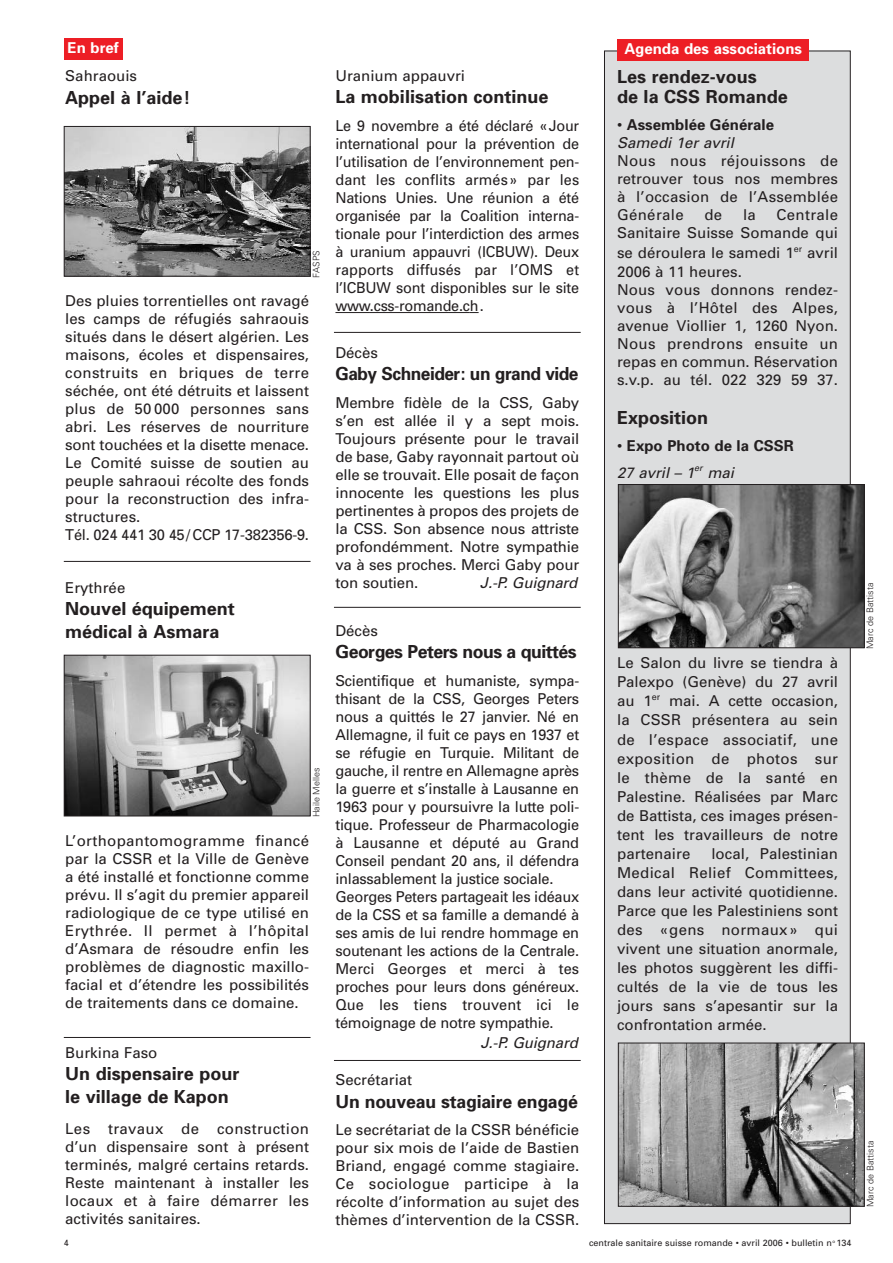
<style>
.page{position:relative;width:893px;height:1263px;background:#fff}
.page>*{position:absolute;margin:0;border:0;box-sizing:border-box;transform-origin:0 0}
.t1{font:700 18px/22.5px "Univers";color:#231f20}
.t2{font:700 18px "Univers";letter-spacing:-.03em;color:#231f20;scale:.96 1}
.t3{font:700 18px "Univers";letter-spacing:-.03em;color:#231f20}
.t4{font:15px/18px "Univers";color:#231f20;text-align:justify}
.t5{font:15px/18px "Univers";color:#231f20;text-align:justify;scale:.96 1}
.t6{font:700 15px/18px "Univers";color:#231f20}
.t7{font:700 15px "Univers";color:#fff}
.t8{font:italic 15px "Univers";letter-spacing:-.01em;color:#231f20}
.t9{font:9px "Univers";color:#231f20}
.t10{font:300 9px "Univers";color:#231f20}
.s1{font-weight:400}
.s2{font-weight:400;font-style:italic}
</style>
<div class="page">
<hr style="left:335px;top:312px;width:35px;height:1px;background:#231f20">
<hr style="left:370px;top:312px;width:100px;height:1px;background:#231f20">
<div style="left:604px;top:51px;width:246px;height:1173px;background:#dcddde"></div>
<div style="left:617px;top:39px;width:191px;height:21px;background:#ed1e25"></div>
<div style="left:64px;top:39px;width:59px;height:21px;background:#ed1e25"></div>
<hr style="left:64px;top:561px;width:246px;height:1px;background:#231f20">
<hr style="left:334px;top:1060px;width:246px;height:1px;background:#231f20">
<hr style="left:334px;top:332px;width:246px;height:1px;background:#231f20">
<hr style="left:64px;top:1037px;width:246px;height:1px;background:#231f20">
<img style="left:66px;top:128px;width:242px;height:147px">
<div style="left:64px;top:126px;width:246px;height:151px;border:1px solid #231f20"></div>
<img style="left:620px;top:486px;width:242px;height:160px">
<div style="left:618px;top:484px;width:246px;height:164px;border:1px solid #231f20"></div>
<img style="left:620px;top:1045px;width:242px;height:160px">
<div style="left:618px;top:1043px;width:246px;height:164px;border:1px solid #231f20"></div>
<img style="left:66px;top:657px;width:242px;height:157px">
<div style="left:64px;top:655px;width:246px;height:161px;border:1px solid #231f20"></div>
<hr style="left:334px;top:607px;width:246px;height:1px;background:#231f20">
<p class="t7" style="left:68px;top:43px;width:53px">En bref</p>
<p class="t7" style="left:624px;top:43px;width:179px">Agenda des associations</p>
<p class="t4" style="left:65px;top:68px;width:73px">Sahraouis</p>
<p class="t1" style="left:65px;top:88px;width:127px">Appel à l’aide!</p>
<p class="t4" style="left:335px;top:68px;width:131px">Uranium appauvri</p>
<p class="t1" style="left:335px;top:87px;width:214px">La mobilisation continue</p>
<p class="t5" style="left:335px;top:118px;width:255px">Le 9 novembre a été déclaré «Jour international pour la prévention de l’utilisation de l’environnement pen&shy;dant les conflits armés» par les Nations Unies. Une réunion a été organisée par la Coalition interna&shy;tionale pour l’interdiction des armes à uranium appauvri (ICBUW). Deux rapports diffusés par l’OMS et l’ICBUW sont disponibles sur le site www.css-romande.ch.</p>
<p class="t4" style="left:335px;top:345px;width:44px">Décès</p>
<p class="t2" style="left:335px;top:367px;width:255px">Gaby Schneider: un grand vide</p>
<p class="t4" style="left:335px;top:395px;width:245px">Membre fidèle de la CSS, Gaby s’en est allée il y a sept mois.<br>Toujours présente pour le travail de base, Gaby rayonnait partout où elle se trouvait. Elle posait de façon innocente les questions les plus pertinentes à propos des projets de la CSS. Son absence nous attriste profondémment. Notre sympathie va à ses proches. Merci Gaby pour ton soutien.</p>
<p class="t1" style="left:617px;top:69px;width:172px;line-height:19.5px">Les rendez-vous<br>de la CSS Romande</p>
<p class="t6" style="left:617px;top:117px;width:158px"><span class="s1">•</span> Assemblée Générale<br><span class="s2">Samedi 1er avril</span></p>
<p class="t4" style="left:617px;top:153px;width:222px">Nous nous réjouissons de retrouver tous nos membres à l’occasion de l’Assemblée Générale</p>
<p class="t4" style="left:617px;top:207px;width:222px;text-align:right">Centrale<br>Sanitaire Suisse Somande qui</p>
<p class="t4" style="left:617px;top:244px;width:222px;line-height:19.5px">se déroulera le samedi 1<sup>er</sup> avril<br>2006 à 11 heures.</p>
<p class="t4" style="left:617px;top:282px;width:222px">Nous vous donnons rendez&shy;vous à l’Hôtel des Alpes, avenue Viollier 1, 1260 Nyon.<br>Nous prendrons ensuite un repas en commun. Réservation s.v.p. au tél. 022 329 59 37.</p>
<p class="t1" style="left:617px;top:408px;width:92px">Exposition</p>
<p class="t6" style="left:617px;top:433px;width:178px;line-height:27px"><span class="s1">•</span> Expo Photo de la CSSR<br><span class="s2">27 avril – 1</span><sup>er</sup> <span class="s2">mai</span></p>
<p class="t4" style="left:704px;top:207px;width:19px">de</p>
<p class="t4" style="left:743px;top:207px;width:14px">la</p>
<p class="t10" style="left:313px;top:278px;width:29px;rotate:-90deg">FASPS</p>
<p class="t4" style="left:65px;top:293px;width:245px;text-align:left">Des pluies torrentielles ont ravagé les camps de réfugiés sahraouis situés dans le désert algérien. Les maisons, écoles et dispensaires, construits en briques de terre séchée, ont été détruits et laissent plus de 50 000 personnes sans abri. Les réserves de nourriture sont touchées et la disette menace.<br>Le Comité suisse de soutien au peuple sahraoui récolte des fonds pour la reconstruction des infra&shy;structures.<br>Tél. 024 441 30 45/ CCP 17-382356-9.</p>
<p class="t8" style="left:480px;top:577px;width:99px">J.-P. Guignard</p>
<p class="t4" style="left:65px;top:580px;width:62px">Erythrée</p>
<p class="t1" style="left:65px;top:599px;width:171px">Nouvel équipement médical à Asmara</p>
<p class="t4" style="left:335px;top:623px;width:44px">Décès</p>
<p class="t3" style="left:335px;top:645px;width:243px">Georges Peters nous a quittés</p>
<p class="t4" style="left:335px;top:673px;width:245px;text-align:left">Scientifique et humaniste, sympa&shy;thisant de la CSS, Georges Peters nous a quittés le 27 janvier. Né en Allemagne, il fuit ce pays en 1937 et se réfugie en Turquie. Militant de gauche, il rentre en Allemagne après la guerre et s’installe à Lausanne en 1963 pour y poursuivre la lutte poli&shy;tique. Professeur de Pharmacologie à Lausanne et député au Grand Conseil pendant 20 ans, il défendra inlassablement la justice sociale.<br>Georges Peters partageait les idéaux de la CSS et sa famille a demandé à ses amis de lui rendre hommage en soutenant les actions de la Centrale.<br>Merci Georges et merci à tes proches pour leurs dons généreux.<br>Que les tiens trouvent ici le témoignage de notre sympathie.</p>
<p class="t8" style="left:480px;top:1037px;width:99px">J.-P. Guignard</p>
<p class="t4" style="left:335px;top:1072px;width:78px">Secrétariat</p>
<p class="t1" style="left:335px;top:1092px;width:244px">Un nouveau stagiaire engagé</p>
<p class="t4" style="left:335px;top:1122px;width:245px">Le secrétariat de la CSSR bénéficie pour six mois de l’aide de Bastien Briand, engagé comme stagiaire.<br>Ce sociologue participe à la récolte d’information au sujet des thèmes d’intervention de la CSSR.</p>
<p class="t4" style="left:617px;top:655px;width:222px;line-height:19px">Le Salon du livre se tiendra à Palexpo (Genève) du 27 avril au 1<sup>er</sup> mai. A cette occasion, la CSSR présentera au sein de l’espace associatif, une exposition de photos sur le thème de la santé en Palestine. Réalisées par Marc de Battista, ces images présen&shy;tent les travailleurs de notre partenaire</p>
<p class="t10" style="left:313px;top:817px;width:51px;rotate:-90deg">Haile Melles</p>
<p class="t4" style="left:65px;top:833px;width:245px">L’orthopantomogramme financé par la CSSR et la Ville de Genève a été installé et fonctionne comme prévu. Il s’agit du premier appareil radiologique de ce type utilisé en Erythrée. Il permet à l’hôpital d’Asmara de résoudre enfin les problèmes de diagnostic maxillo&shy;facial et d’étendre les possibilités de traitements dans ce domaine.</p>
<p class="t4" style="left:65px;top:1045px;width:94px">Burkina Faso</p>
<p class="t1" style="left:65px;top:1064px;width:175px">Un dispensaire pour le village de Kapon</p>
<p class="t4" style="left:65px;top:1121px;width:245px">Les travaux de construction d’un dispensaire sont à présent terminés, malgré certains retards.<br>Reste maintenant à installer les locaux et à faire démarrer les activités sanitaires.</p>
<p class="t4" style="left:617px;top:845px;width:222px;line-height:19px;text-indent:94px">local, Palestinian Medical Relief Committees, dans leur activité quotidienne.<br>Parce que les Palestiniens sont des «gens normaux» qui vivent une situation anormale, les photos suggèrent les diffi&shy;cultés de la vie de tous les jours sans s’apesantir sur la confrontation armée.</p>
<p class="t9" style="left:64px;top:1240px;width:7px">4</p>
<p class="t9" style="left:589px;top:1239px;width:264px">centrale sanitaire suisse romande • avril 2006 • bulletin n<sup>o</sup> 134</p>
<p class="t10" style="left:866px;top:649px;width:68px;rotate:-90deg">Marc de Battista</p>
<p class="t10" style="left:866px;top:1207px;width:68px;rotate:-90deg">Marc de Battista</p>
</div>
